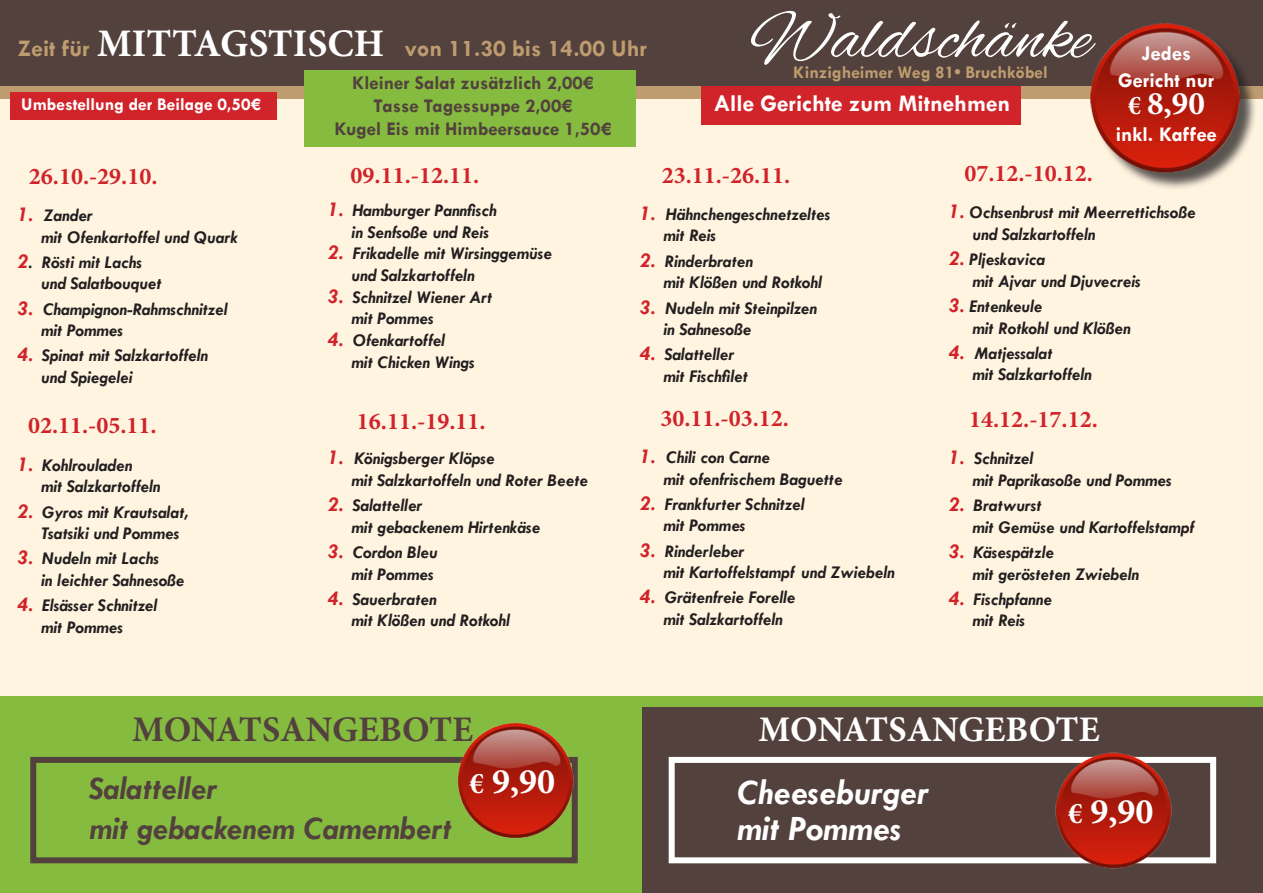
<style>
.page{position:relative;width:1263px;height:893px;background:#fff}
.page>*{position:absolute;margin:0;border:0;box-sizing:border-box;transform-origin:0 0}
.t1{font:72px "Alex Brush";color:#fff}
.t2{font:700 36px "Minion Pro";color:#fff}
.t3{font:italic 700 36px "Tw Cen";color:#fff}
.t4{font:700 36px "Minion Pro";color:#53413d}
.t5{font:italic 700 33px "Tw Cen";color:#53413d}
.t6{font:700 33px "Minion Pro";color:#fff}
.t7{font:700 24px "Minion Pro";color:#d1232a}
.t8{font:700 24px "Tw Cen";color:#be9c6f}
.t9{font:700 24px "Tw Cen";color:#fff}
.t10{font:700 21px "Tw Cen";color:#fff}
.t11{font:700 19.5px "Tw Cen";color:#53413d}
.t12{font:italic 700 18px "Tw Cen";color:#231f20}
.t13{font:700 18px "Tw Cen";color:#be9c6f}
.t14{font:700 18px "Tw Cen";color:#fff}
.s1{font-family:"Minion Pro";font-size:39px;color:#fff}
.s2{font-size:27px}
.s3{font-size:21px;color:#d1232a}
.s4{font-size:30px}
</style>
<div class="page">
<div style="left:0;top:92px;width:1263px;height:801px;background:#fff4e0"></div>
<div style="left:0;top:696px;width:1263px;height:197px;background:#85bc40"></div>
<div style="left:0;top:86px;width:1263px;height:13px;background:#be9c6f"></div>
<div style="left:0;top:0;width:1263px;height:86px;background:#53413d"></div>
<div style="left:304px;top:70px;width:332px;height:76px;background:#85bc40"></div>
<div style="left:1093px;top:26px;width:165px;height:164px;background:#231f20;opacity:.75"></div>
<img style="left:1090px;top:23px;width:152px;height:152px">
<div style="left:643px;top:707px;width:620px;height:186px;background:#53413d"></div>
<div style="left:30px;top:757px;width:548px;height:106px;border:6px solid #53413d"></div>
<div style="left:669px;top:757px;width:547px;height:106px;border:6px solid #fff"></div>
<div style="left:701px;top:86px;width:319px;height:39px;background:#d1232a"></div>
<div style="left:10px;top:92px;width:266px;height:28px;background:#d1232a"></div>
<img style="left:456px;top:722px;width:118px;height:117px">
<img style="left:1054px;top:752px;width:118px;height:117px">
<p class="t1" style="left:750px;top:-3px;width:343px">Waldschänke</p>
<p class="t13" style="left:793px;top:62px;width:256px">Kinzigheimer Weg 81• Bruchköbel</p>
<p class="t8" style="left:18px;top:34px;width:631px">Zeit für <span class="s1">MITTAGSTISCH</span> von 11.30 bis 14.00 Uhr</p>
<p class="t11" style="left:352px;top:71px;width:243px">Kleiner Salat zusätzlich 2,00€</p>
<p class="t11" style="left:374px;top:94px;width:200px">Tasse Tagessuppe 2,00€</p>
<p class="t11" style="left:334px;top:117px;width:279px">Kugel Eis mit Himbeersauce 1,50€</p>
<p class="t14" style="left:21px;top:94px;width:241px">Umbestellung der Beilage 0,50€</p>
<p class="t9" style="left:714px;top:89px;width:298px">Alle Gerichte zum Mitnehmen</p>
<p class="t10" style="left:1142px;top:41px;width:51px">Jedes</p>
<p class="t10" style="left:1118px;top:68px;width:98px">Gericht nur</p>
<p class="t6" style="left:1128px;top:80px;width:79px"><span class="s2">€</span> 8,90</p>
<p class="t10" style="left:1116px;top:122px;width:103px">inkl. Kaffee</p>
<p class="t7" style="left:29px;top:159px;width:130px">26.10.-29.10.</p>
<p class="t12" style="left:17px;top:205px;width:77px"><span class="s3">1.</span> Zander</p>
<p class="t12" style="left:41px;top:226px;width:198px">mit Ofenkartoffel und Quark</p>
<p class="t12" style="left:17px;top:251px;width:126px"><span class="s3">2</span>. Rösti mit Lachs</p>
<p class="t12" style="left:41px;top:273px;width:122px">und Salatbouquet</p>
<p class="t12" style="left:17px;top:298px;width:212px"><span class="s3">3.</span> Champignon-Rahmschnitzel</p>
<p class="t12" style="left:41px;top:320px;width:84px">mit Pommes</p>
<p class="t12" style="left:17px;top:345px;width:192px"><span class="s3">4.</span> Spinat mit Salzkartoffeln</p>
<p class="t12" style="left:41px;top:367px;width:93px">und Spiegelei</p>
<p class="t7" style="left:28px;top:409px;width:130px">02.11.-05.11.</p>
<p class="t12" style="left:17px;top:454px;width:117px"><span class="s3">1.</span> Kohlrouladen</p>
<p class="t12" style="left:41px;top:476px;width:121px">mit Salzkartoffeln</p>
<p class="t12" style="left:17px;top:501px;width:172px"><span class="s3">2.</span> Gyros mit Krautsalat,</p>
<p class="t12" style="left:41px;top:523px;width:140px">Tsatsiki und Pommes</p>
<p class="t12" style="left:17px;top:548px;width:143px"><span class="s3">3.</span> Nudeln mit Lachs</p>
<p class="t12" style="left:41px;top:569px;width:145px">in leichter Sahnesoße</p>
<p class="t12" style="left:17px;top:595px;width:142px"><span class="s3">4.</span> Elsässer Schnitzel</p>
<p class="t12" style="left:41px;top:616px;width:84px">mit Pommes</p>
<p class="t7" style="left:351px;top:158px;width:130px">09.11.-12.11.</p>
<p class="t12" style="left:328px;top:200px;width:171px"><span class="s3">1.</span> Hamburger Pannfisch</p>
<p class="t12" style="left:352px;top:221px;width:139px">in Senfsoße und Reis</p>
<p class="t12" style="left:328px;top:243px;width:226px"><span class="s3">2.</span> Frikadelle mit Wirsinggemüse</p>
<p class="t12" style="left:352px;top:265px;width:125px">und Salzkartoffeln</p>
<p class="t12" style="left:328px;top:286px;width:166px"><span class="s3">3.</span> Schnitzel Wiener Art</p>
<p class="t12" style="left:352px;top:308px;width:84px">mit Pommes</p>
<p class="t12" style="left:328px;top:329px;width:119px"><span class="s3">4.</span> Ofenkartoffel</p>
<p class="t12" style="left:352px;top:351px;width:125px">mit Chicken Wings</p>
<p class="t7" style="left:357px;top:404px;width:130px">16.11.-19.11.</p>
<p class="t12" style="left:328px;top:448px;width:169px"><span class="s3">1.</span> Königsberger Klöpse</p>
<p class="t12" style="left:352px;top:469px;width:238px">mit Salzkartoffeln und Roter Beete</p>
<p class="t12" style="left:328px;top:495px;width:96px"><span class="s3">2.</span> Salatteller</p>
<p class="t12" style="left:352px;top:516px;width:190px">mit gebackenem Hirtenkäse</p>
<p class="t12" style="left:328px;top:541px;width:112px"><span class="s3">3.</span> Cordon Bleu</p>
<p class="t12" style="left:352px;top:563px;width:84px">mit Pommes</p>
<p class="t12" style="left:328px;top:588px;width:110px"><span class="s3">4.</span> Sauerbraten</p>
<p class="t12" style="left:352px;top:610px;width:160px">mit Klößen und Rotkohl</p>
<p class="t7" style="left:662px;top:158px;width:130px">23.11.-26.11.</p>
<p class="t12" style="left:640px;top:203px;width:192px"><span class="s3">1.</span> Hähnchengeschnetzeltes</p>
<p class="t12" style="left:663px;top:225px;width:54px">mit Reis</p>
<p class="t12" style="left:640px;top:250px;width:115px"><span class="s3">2.</span> Rinderbraten</p>
<p class="t12" style="left:663px;top:272px;width:160px">mit Klößen und Rotkohl</p>
<p class="t12" style="left:640px;top:297px;width:179px"><span class="s3">3.</span> Nudeln mit Steinpilzen</p>
<p class="t12" style="left:663px;top:319px;width:89px">in Sahnesoße</p>
<p class="t12" style="left:640px;top:344px;width:96px"><span class="s3">4.</span> Salatteller</p>
<p class="t12" style="left:663px;top:365px;width:86px">mit Fischfilet</p>
<p class="t7" style="left:660px;top:401px;width:130px">30.11.-03.12.</p>
<p class="t12" style="left:640px;top:446px;width:132px"><span class="s3">1.</span> Chili con Carne</p>
<p class="t12" style="left:663px;top:468px;width:181px">mit ofenfrischem Baguette</p>
<p class="t12" style="left:640px;top:493px;width:166px"><span class="s3">2.</span> Frankfurter Schnitzel</p>
<p class="t12" style="left:663px;top:515px;width:84px">mit Pommes</p>
<p class="t12" style="left:640px;top:540px;width:106px"><span class="s3">3.</span> Rinderleber</p>
<p class="t12" style="left:663px;top:562px;width:233px">mit Kartoffelstampf und Zwiebeln</p>
<p class="t12" style="left:640px;top:587px;width:157px"><span class="s3">4.</span> Grätenfreie Forelle</p>
<p class="t12" style="left:663px;top:608px;width:121px">mit Salzkartoffeln</p>
<p class="t7" style="left:964px;top:157px;width:130px">07.12.-10.12.</p>
<p class="t12" style="left:948px;top:202px;width:249px"><span class="s3">1.</span> Ochsenbrust mit Meerrettichsoße</p>
<p class="t12" style="left:972px;top:223px;width:125px">und Salzkartoffeln</p>
<p class="t12" style="left:948px;top:249px;width:98px"><span class="s3">2.</span> Pljeskavica</p>
<p class="t12" style="left:972px;top:270px;width:170px">mit Ajvar und Djuvecreis</p>
<p class="t12" style="left:948px;top:295px;width:96px"><span class="s3">3.</span> Entenkeule</p>
<p class="t12" style="left:972px;top:317px;width:160px">mit Rotkohl und Klößen</p>
<p class="t12" style="left:948px;top:342px;width:106px"><span class="s3">4.</span> Matjessalat</p>
<p class="t12" style="left:972px;top:364px;width:121px">mit Salzkartoffeln</p>
<p class="t7" style="left:969px;top:403px;width:130px">14.12.-17.12.</p>
<p class="t12" style="left:948px;top:448px;width:86px"><span class="s3">1.</span> Schnitzel</p>
<p class="t12" style="left:972px;top:469px;width:201px">mit Paprikasoße und Pommes</p>
<p class="t12" style="left:948px;top:495px;width:95px"><span class="s3">2.</span> Bratwurst</p>
<p class="t12" style="left:972px;top:516px;width:223px">mit Gemüse und Kartoffelstampf</p>
<p class="t12" style="left:948px;top:541px;width:107px"><span class="s3">3.</span> Käsespätzle</p>
<p class="t12" style="left:972px;top:563px;width:168px">mit gerösteten Zwiebeln</p>
<p class="t12" style="left:948px;top:588px;width:105px"><span class="s3">4.</span> Fischpfanne</p>
<p class="t12" style="left:972px;top:610px;width:54px">mit Reis</p>
<p class="t4" style="left:132px;top:704px;width:343px">MONATSANGEBOTE</p>
<p class="t2" style="left:758px;top:704px;width:343px">MONATSANGEBOTE</p>
<p class="t5" style="left:89px;top:769px;width:129px">Salatteller</p>
<p class="t5" style="left:89px;top:808px;width:364px">mit gebackenem Camembert</p>
<p class="t2" style="left:469px;top:756px;width:87px"><span class="s4">€</span> 9,90</p>
<p class="t3" style="left:737px;top:771px;width:193px">Cheeseburger</p>
<p class="t3" style="left:737px;top:807px;width:166px">mit Pommes</p>
<p class="t2" style="left:1068px;top:786px;width:87px"><span class="s4">€</span> 9,90</p>
</div>
